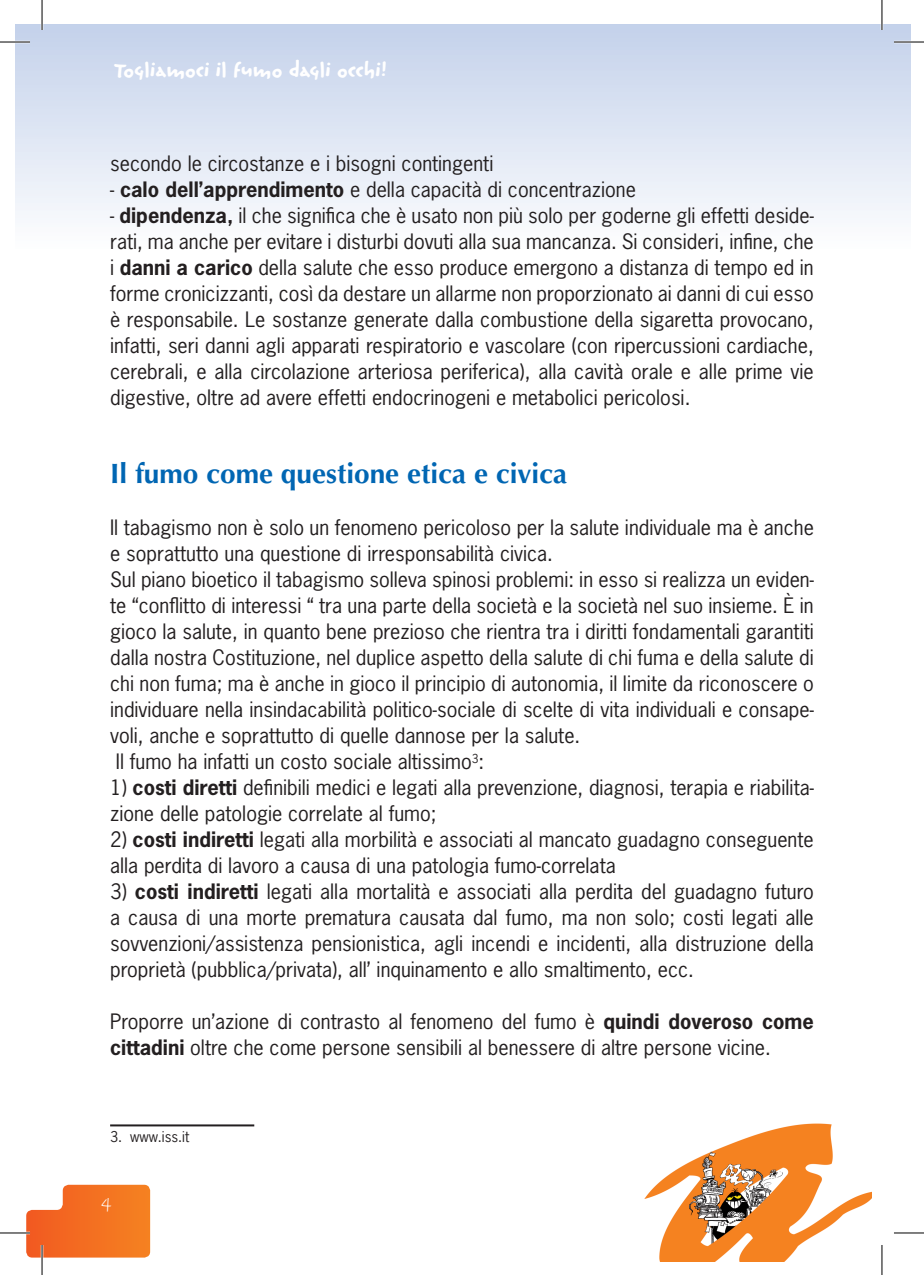
<style>
.page{position:relative;width:924px;height:1275px;background:#fff}
.page>*{position:absolute;margin:0;border:0;box-sizing:border-box;transform-origin:0 0}
.t1{font:700 28px "Optima LT Std";color:#0166b3}
.t2{font:28px "Reliq Std Light Active";color:#fff}
.t3{font:24px "Reliq Std Bold Extra Active";color:#fff}
.t4{font:20px/26px "News Gothic Std";color:#231f20}
.t5{font:14px "News Gothic Std";color:#231f20}
.s1{font-weight:700}
</style>
<div class="page">
<svg style="left:26px;top:1184px;width:124px;height:73px;background:#f4803b"></svg>
<div style="left:16px;top:24px;width:865px;height:225px;background:linear-gradient(to bottom,#c3d1ea,#fdfefe)"></div>
<img style="left:644px;top:1123px;width:227px;height:138px">
<div style="left:881px;top:24px;width:28px;height:225px;background:linear-gradient(to bottom,#c3d1ea,#fdfdfe)"></div>
<hr style="left:110px;top:1124px;width:144px;height:2px;background:#231f20">
<hr style="left:0;top:41px;width:30px;height:2px;background:#fff">
<hr style="left:893px;top:41px;width:30px;height:2px;background:#fff">
<hr style="left:0;top:1231px;width:30px;height:3px;background:#fff">
<hr style="left:41px;top:0;width:2px;height:30px;background:#fff">
<hr style="left:41px;top:1245px;width:2px;height:30px;background:#fff">
<hr style="left:880px;top:0;width:2px;height:30px;background:#fff">
<hr style="left:0;top:42px;width:30px;height:1px;background:#000">
<hr style="left:893px;top:42px;width:30px;height:1px;background:#000">
<hr style="left:0;top:1232px;width:30px;height:1px;background:#000">
<hr style="left:893px;top:1232px;width:30px;height:1px;background:#000">
<hr style="left:42px;top:0;width:1px;height:30px;background:#000">
<hr style="left:42px;top:1245px;width:1px;height:30px;background:#000">
<hr style="left:881px;top:0;width:1px;height:30px;background:#000">
<hr style="left:881px;top:1245px;width:1px;height:30px;background:#000">
<p class="t3" style="left:114px;top:57px;width:274px">Togliamoci il fumo dagli occhi!</p>
<p class="t4" style="left:110px;top:150px;width:384px">secondo le circostanze e i bisogni contingenti</p>
<p class="t4" style="left:110px;top:176px;width:527px">- <span class="s1">calo dell’apprendimento</span> e della capacità di concentrazione</p>
<p class="t4" style="left:110px;top:202px;width:705px;text-align:justify">- <span class="s1">dipendenza,</span> il che significa che è usato non più solo per goderne gli effetti deside&shy;rati, ma anche per evitare i disturbi dovuti alla sua mancanza. Si consideri, infine, che i <span class="s1">danni a carico</span> della salute che esso produce emergono a distanza di tempo ed in forme cronicizzanti, così da destare un allarme non proporzionato ai danni di cui esso è responsabile. Le sostanze generate dalla combustione della sigaretta provocano, infatti, seri danni agli apparati respiratorio e vascolare (con ripercussioni cardiache, cerebrali, e alla circolazione arteriosa periferica), alla cavità orale e alle prime vie digestive, oltre ad avere effetti endocrinogeni e metabolici pericolosi.</p>
<h1 class="t1" style="left:110px;top:457px;width:458px">Il fumo come questione etica e civica</h1>
<p class="t4" style="left:110px;top:514px;width:705px">Il tabagismo non è solo un fenomeno pericoloso per la salute individuale ma è anche e soprattutto una questione di irresponsabilità civica.<br>Sul piano bioetico il tabagismo solleva spinosi problemi: in esso si realizza un eviden&shy;te “conflitto di interessi “ tra una parte della società e la società nel suo insieme. È in gioco la salute, in quanto bene prezioso che rientra tra i diritti fondamentali garantiti dalla nostra Costituzione, nel duplice aspetto della salute di chi fuma e della salute di chi non fuma; ma è anche in gioco il principio di autonomia, il limite da riconoscere o individuare nella insindacabilità politico-sociale di scelte di vita individuali e consape&shy;voli, anche e soprattutto di quelle dannose per la salute.<br>Il fumo ha infatti un costo sociale altissimo<sup>3</sup>:</p>
<p class="t4" style="left:110px;top:774px;width:704px">1) <span class="s1">costi diretti</span> definibili medici e legati alla prevenzione, diagnosi, terapia e riabilita&shy;zione delle patologie correlate al fumo;</p>
<p class="t4" style="left:110px;top:826px;width:704px">2) <span class="s1">costi indiretti</span> legati alla morbilità e associati al mancato guadagno conseguente alla perdita di lavoro a causa di una patologia fumo-correlata</p>
<p class="t4" style="left:110px;top:878px;width:705px;text-align:justify">3) <span class="s1">costi indiretti</span> legati alla mortalità e associati alla perdita del guadagno futuro a causa di una morte prematura causata dal fumo, ma non solo; costi legati alle sovvenzioni/assistenza pensionistica, agli incendi e incidenti, alla distruzione della proprietà (pubblica/privata), all’ inquinamento e allo smaltimento, ecc.</p>
<p class="t4" style="left:110px;top:1008px;width:705px">Proporre un’azione di contrasto al fenomeno del fumo è <span class="s1">quindi doveroso come cittadini</span> oltre che come persone sensibili al benessere di altre persone vicine.</p>
<p class="t5" style="left:110px;top:1128px;width:81px">3. www.iss.it</p>
<h1 class="t2" style="left:102px;top:1190px;width:11px">4</h1>
</div>
